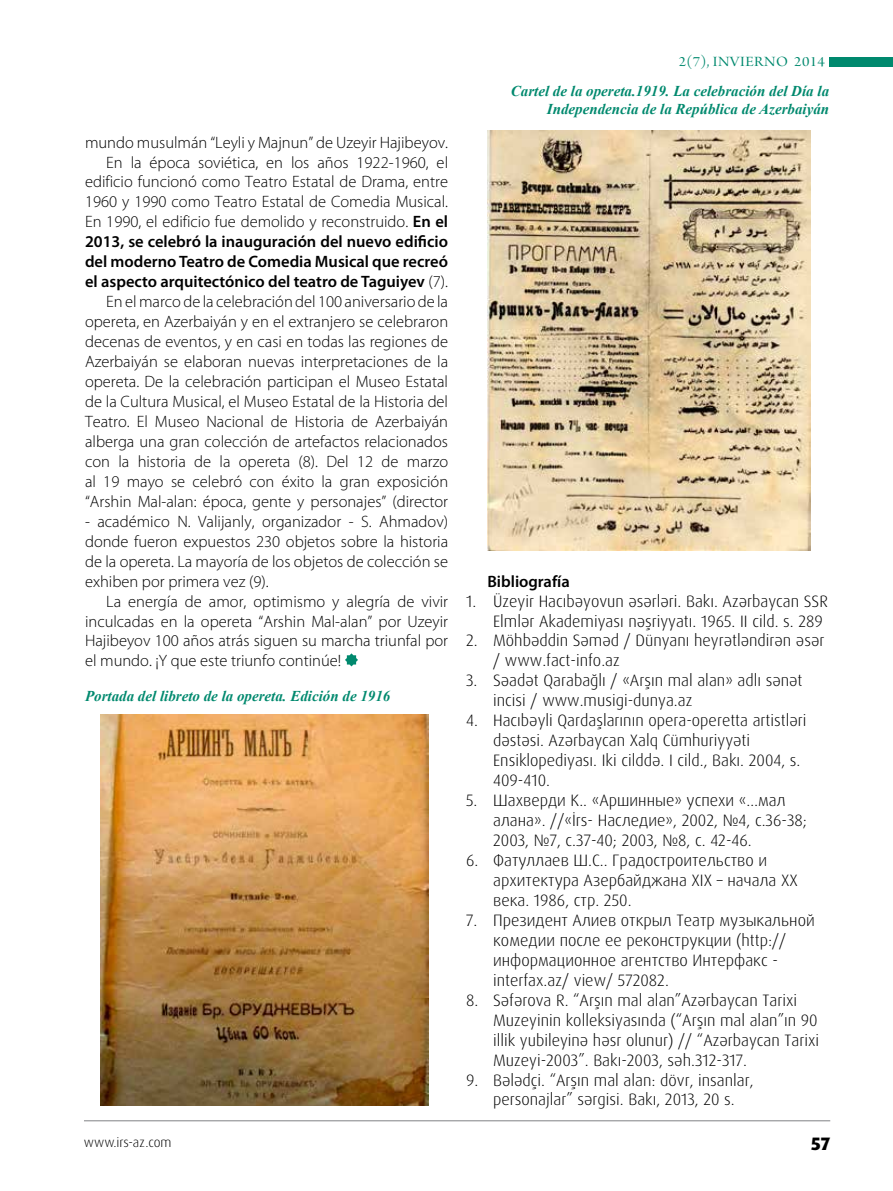
<style>
.page{position:relative;width:893px;height:1191px;background:#fff}
.page>*{position:absolute;margin:0;border:0;box-sizing:border-box;transform-origin:0 0}
.t1{font:800 18px "Dax Pro";color:#000}
.t2{font:300 16.5px/20px "Myriad Pro";color:#000;text-align:justify}
.t3{font:300 16.5px/20px "Dax Pro";color:#000}
.t4{font:600 16.5px "Myriad Pro";color:#000}
.t5{font:italic 700 15px/18px "Times New Roman";color:#00896e;text-align:right}
.t6{font:15px "Arno Pro Display";letter-spacing:.03em;color:#00896e;scale:1.1 1}
.t7{font:300 13.5px "Dax Pro";color:#000}
.s1{font-weight:600}
</style>
<div class="page">
<hr style="left:84px;top:1120px;width:746px;height:1px;background:#808285">
<svg style="left:345px;top:653px;width:13px;height:13px"></svg>
<img style="left:101px;top:714px;width:327px;height:392px">
<img style="left:488px;top:130px;width:323px;height:420px">
<div style="left:829px;top:57px;width:64px;height:9px;background:#00896e"></div>
<p class="t6" style="left:679px;top:53px;width:134px">2(7), INVIERNO 2014</p>
<p class="t2" style="left:85px;top:132px;width:365px;text-align:right">mundo musulmán “Leyli y Majnun” de Uzeyir Hajibeyov.<br>En la época soviética, en los años 1922-1960, el edificio funcionó como Teatro Estatal de Drama, entre 1960 y 1990 como Teatro Estatal de Comedia Musical.<br>En 1990, el edificio fue demolido y reconstruido. <span class="s1">En el 2013, se celebró la inauguración del nuevo edificio del moderno Teatro de Comedia Musical que recreó el aspecto arquitectónico del teatro de Taguiyev</span> (7).<br>En el marco de la celebración del 100 aniversario de la opereta, en Azerbaiyán y en el extranjero se celebraron decenas de eventos, y en casi en todas las regiones de Azerbaiyán se elaboran nuevas interpretaciones de la opereta. De la celebración participan el Museo Estatal de la Cultura Musical, el Museo Estatal de la H istoria del Teatro. El Museo Nacional de H istoria de Azerbaiyán alberga una gran colección de artefactos relacionados con la historia de la opereta (8). Del 12 de marzo al 19 mayo se celebró con éxito la gran exposición “Arshin Mal-alan: época, gente y personajes” (director</p>
<p class="t2" style="left:85px;top:511px;width:365px">- académico N. Valijanly, organizador - S. Ahmadov) donde fueron expuestos 230 objetos sobre la historia de la opereta. La mayoría de los objetos de colección se exhiben por primera vez (9).</p>
<p class="t2" style="left:85px;top:591px;width:365px;text-indent:21px">La energía de amor, optimismo y alegría de vivir inculcadas en la opereta “Arshin Mal-alan” por Uzeyir Hajibeyov 100 años atrás siguen su marcha triunfal por el mundo. ¡Y que este triunfo continúe!</p>
<p class="t5" style="left:85px;top:686px;width:307px">Portada del libreto de la opereta. Edición de 1916</p>
<p class="t5" style="left:511px;top:82px;width:320px">Cartel de la opereta.1919. La celebración del Día la<br>Independencia de la República de Azerbaiyán</p>
<p class="t4" style="left:487px;top:570px;width:84px">Bibliografía</p>
<p class="t3" style="left:493px;top:591px;width:336px;text-indent:-27px">1. Üzeyir Hacıbəyovun əsərləri. Bakı. Azərbaycan SSR<br>Elmlər Akademiyası nəşriyyatı. 1965. II cild. s. 289</p>
<p class="t3" style="left:493px;top:631px;width:333px;text-indent:-27px">2. Möhbəddin Səməd / Dünyanı heyrətləndirən əsər / www.fact-info.az</p>
<p class="t3" style="left:493px;top:671px;width:311px;text-indent:-27px">3. Səadət Qarabağlı / «Arşın mal alan» adlı sənət incisi / www.musigi-dunya.az</p>
<p class="t3" style="left:493px;top:710px;width:315px;text-indent:-27px">4. Hacıbəyli Qardaşlarının opera-operetta artistləri dəstəsi. Azərbaycan Xalq Cümhuriyyəti Ensiklopediyası. Iki cilddə. I cild., Bakı. 2004, s.<br>409-410.</p>
<p class="t3" style="left:493px;top:790px;width:315px;text-indent:-27px">5. Шахверди К.. «Аршинные» успехи «…мал алана». //«İrs- Наследие», 2002, №4, с.36-38;<br>2003, №7, с.37-40; 2003, №8, с. 42-46.</p>
<p class="t3" style="left:493px;top:850px;width:306px;text-indent:-27px">6. Фатуллаев Ш.С.. Градостроительство и архитектура Азербайджана XIX – начала XX века. 1986, стр. 250.</p>
<p class="t3" style="left:493px;top:910px;width:323px;text-indent:-27px">7. Президент Алиев открыл Театр музыкальной комедии после ее реконструкции (http:// информационное агентство Интерфакс - interfax.az/ view/ 572082.</p>
<p class="t3" style="left:493px;top:990px;width:328px;text-indent:-27px">8. Səfərova R. “Arşın mal alan”Azərbaycan Tarixi Muzeyinin kolleksiyasında (“Arşın mal alan”ın 90 illik yubileyinə həsr olunur) // “Azərbaycan Tarixi Muzeyi-2003”. Bakı-2003, səh.312-317.</p>
<p class="t3" style="left:466px;top:1069px;width:289px;text-align:center">9. Bələdçi. “Arşın mal alan: dövr, insanlar, personajlar” sərgisi. Bakı, 2013, 20 s.</p>
<p class="t7" style="left:84px;top:1133px;width:89px">www.irs-az.com</p>
<p class="t1" style="left:811px;top:1131px;width:20px">57</p>
</div>
